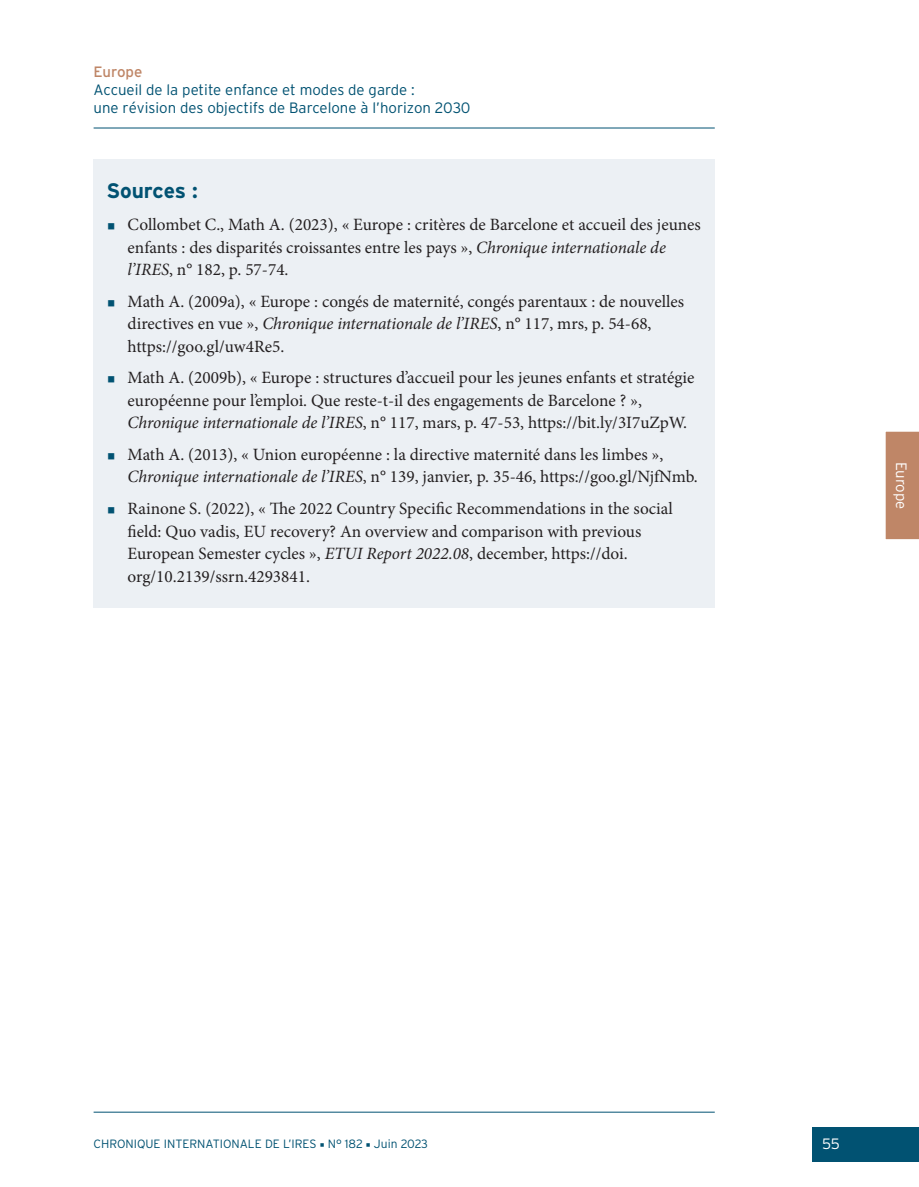
<style>
.page{position:relative;width:919px;height:1187px;background:#fff}
.page>*{position:absolute;margin:0;border:0;box-sizing:border-box;transform-origin:0 0}
.TITRE_BIBLIO{font:700 21px "Interstate";letter-spacing:-.01em;color:#015272}
.REFBIBLIO{font:17.25px/22.5px "Minion Pro";color:#231f20}
.t1{font:300 15px/18px "Interstate";color:#015272}
.t2{font:300 15px "Interstate";letter-spacing:-.005em;color:#fff}
.t3{font:15px "Interstate";color:#bf8667}
.t4{font:300 12px "Interstate";color:#015272}
.s1{color:#015272}
.s2{font-style:italic}
.s3{font-family:"Minion Pro";font-weight:400}
</style>
<div class="page">
<div style="left:812px;top:1127px;width:106px;height:34px;background:#015272"></div>
<hr style="left:94px;top:128px;width:620px;height:1px;background:#015272">
<hr style="left:94px;top:1111px;width:620px;height:1px;background:#015272">
<div style="left:885px;top:431px;width:33px;height:109px;background:#bf8667"></div>
<div style="left:94px;top:159px;width:620px;height:449px;background:#ecf0f4"></div>
<p class="t3" style="left:94px;top:63px;width:50px">Europe</p>
<p class="t1" style="left:94px;top:80px;width:378px">Accueil de la petite enfance et modes de garde :<br>une révision des objectifs de Barcelone à l’horizon 2030</p>
<p class="TITRE_BIBLIO" style="left:106px;top:178px;width:93px">Sources :</p>
<p class="REFBIBLIO" style="left:128px;top:214px;width:574px;text-indent:-21px"><span class="s1">▪</span> Collombet C., Math A. (2023), « Europe : critères de Barcelone et accueil des jeunes enfants : des disparités croissantes entre les pays », <span class="s2">Chronique internationale de l’IRES</span>, n° 182, p. 57-74.</p>
<p class="REFBIBLIO" style="left:128px;top:290px;width:558px;text-indent:-21px"><span class="s1">▪</span> Math A. (2009a), « Europe : congés de maternité, congés parentaux : de nouvelles directives en vue », <span class="s2">Chronique internationale de l’IRES</span>, n° 117, mrs, p. 54‑68, https://goo.gl/uw4Re5.</p>
<p class="REFBIBLIO" style="left:128px;top:367px;width:568px;text-indent:-21px"><span class="s1">▪</span> Math A. (2009b), « Europe : structures d’accueil pour les jeunes enfants et stratégie européenne pour l’emploi. Que reste-t-il des engagements de Barcelone ? »,<br><span class="s2">Chronique internationale de l’IRES</span>, n° 117, mars, p. 47‑53, https://bit.ly/3I7uZpW.</p>
<p class="REFBIBLIO" style="left:128px;top:443px;width:571px;text-indent:-21px"><span class="s1">▪</span> Math A. (2013), « Union européenne : la directive maternité dans les limbes »,<br><span class="s2">Chronique internationale de l’IRES</span>, n° 139, janvier, p. 35‑46, https://goo.gl/NjfNmb.</p>
<p class="REFBIBLIO" style="left:128px;top:497px;width:547px;text-indent:-21px"><span class="s1">▪</span> Rainone S. (2022), « The 2022 Country Specific Recommendations in the social field: Quo vadis, EU recovery? An overview and comparison with previous European Semester cycles », <span class="s2">ETUI Report 2022.08</span>, december, https://doi. org/10.2139/ssrn.4293841.</p>
<p class="t2" style="left:909px;top:461px;width:49px;rotate:90deg">Europe</p>
<p class="t4" style="left:94px;top:1137px;width:336px">CHRONIQUE INTERNATIONALE DE L’IRES <span class="s3">■</span> N° 182 <span class="s3">■</span> Juin 2023</p>
<p class="t2" style="left:822px;top:1135px;width:19px">55</p>
</div>
